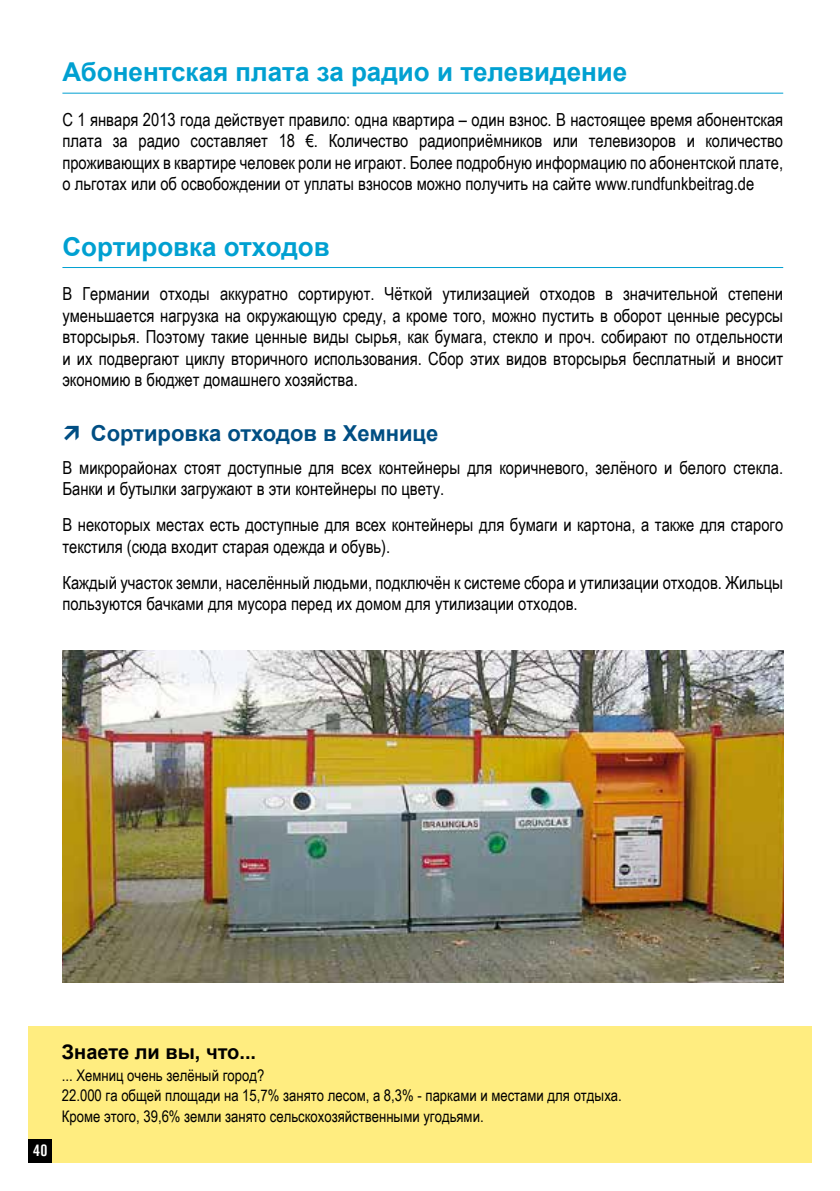
<style>
.page{position:relative;width:840px;height:1191px;background:#fff}
.page>*{position:absolute;margin:0;border:0;box-sizing:border-box;transform-origin:0 0}
.t1{font:700 26px "Arial";color:#00a0d1}
.t2{font:700 22px "Arial";color:#004e83}
.t3{font:700 20px "Arial";color:#000}
.t4{font:18px/21.6px "Arial Narrow";color:#000}
.t5{font:16px/20px "Arial Narrow";color:#000}
.t6{font:15.8px "Trade Gothic LT Bold Cond Twenty";color:#fff}
</style>
<div class="page">
<div style="left:28px;top:1026px;width:783px;height:136px;background:#ffed80"></div>
<hr style="left:62px;top:93px;width:720px;height:1px;background:#00a0d1">
<hr style="left:62px;top:267px;width:720px;height:1px;background:#00a0d1">
<img style="left:62px;top:650px;width:720px;height:332px">
<div style="left:28px;top:1138px;width:24px;height:24px;background:#000"></div>
<h1 class="t1" style="left:62px;top:54px;width:566px">Абонентская плата за радио и телевидение</h1>
<p class="t4" style="left:62px;top:108px;width:721px;text-align:justify">С 1 января 2013 года действует правило: одна квартира – один взнос. В настоящее время абонентская плата за радио составляет 18 €. Количество радиоприёмников или телевизоров и количество проживающих в квартире человек роли не играют. Более подробную информацию по абонентской плате, о льготах или об освобождении от уплаты взносов можно получить на сайте www.rundfunkbeitrag.de</p>
<h1 class="t1" style="left:62px;top:228px;width:269px">Сортировка отходов</h1>
<p class="t4" style="left:62px;top:282px;width:721px;text-align:justify">В Германии отходы аккуратно сортируют. Чёткой утилизацией отходов в значительной степени уменьшается нагрузка на окружающую среду, а кроме того, можно пустить в оборот ценные ресурсы вторсырья. Поэтому такие ценные виды сырья, как бумага, стекло и проч. собирают по отдельности и их подвергают циклу вторичного использования. Сбор этих видов вторсырья бесплатный и вносит экономию в бюджет домашнего хозяйства.</p>
<p class="t2" style="left:91px;top:417px;width:349px">Сортировка отходов в Хемнице</p>
<p class="t4" style="left:62px;top:456px;width:721px">В микрорайонах стоят доступные для всех контейнеры для коричневого, зелёного и белого стекла.<br>Банки и бутылки загружают в эти контейнеры по цвету.</p>
<p class="t4" style="left:62px;top:513px;width:721px">В некоторых местах есть доступные для всех контейнеры для бумаги и картона, а также для старого текстиля (сюда входит старая одежда и обувь).</p>
<p class="t4" style="left:62px;top:570px;width:721px">Каждый участок земли, населённый людьми, подключён к системе сбора и утилизации отходов. Жильцы пользуются бачками для мусора перед их домом для утилизации отходов.</p>
<p class="t6" style="left:33px;top:1141px;width:16px">40</p>
<p class="t3" style="left:62px;top:1037px;width:196px">Знаете ли вы, что...</p>
<p class="t5" style="left:62px;top:1065px;width:561px">... Хемниц очень зелёный город?<br>22.000 га общей площади на 15,7% занято лесом, а 8,3% - парками и местами для отдыха.<br>Кроме этого, 39,6% земли занято сельскохозяйственными угодьями.</p>
</div>
